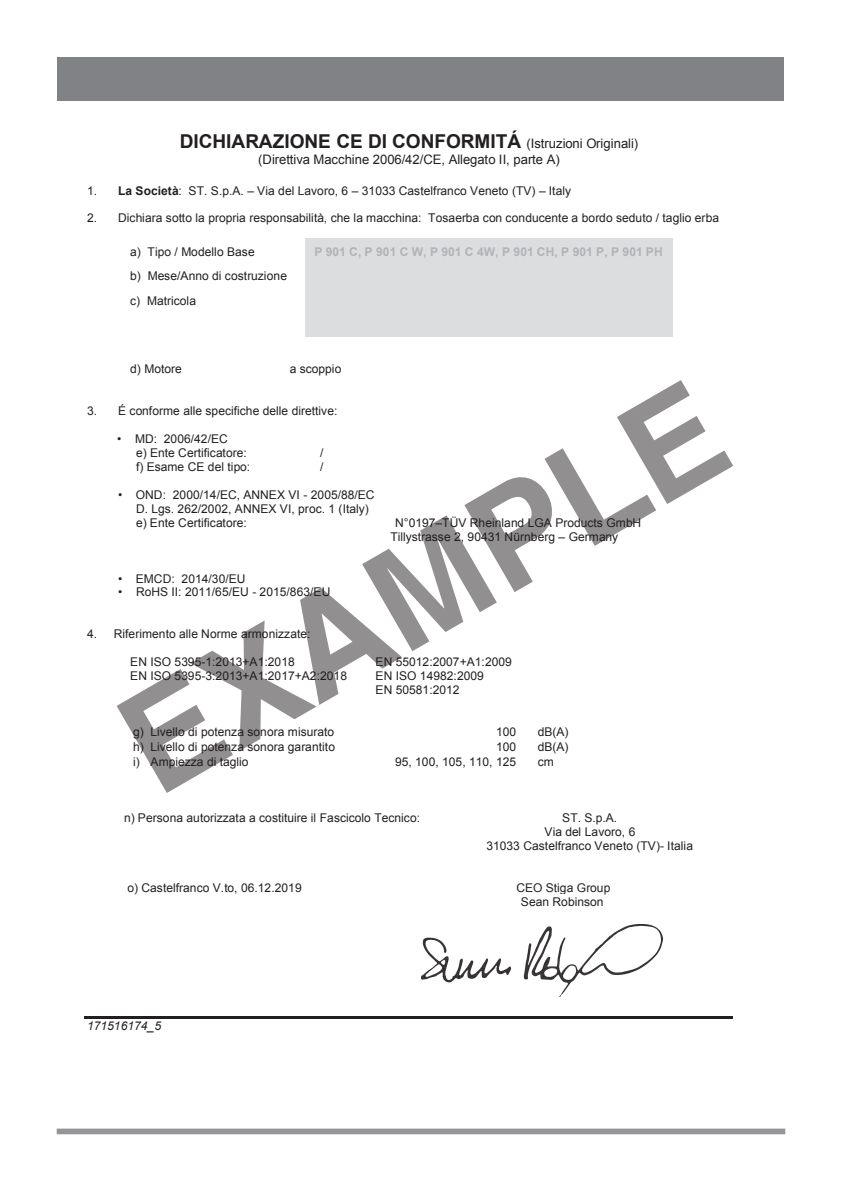
<style>
.page{position:relative;width:842px;height:1191px;background:#fff}
.page>*{position:absolute;margin:0;border:0;box-sizing:border-box;transform-origin:0 0}
.t1{font:700 140px "Helvetica World";color:#231f20}
.t2{font:700 19px "Arial";letter-spacing:-.005em;color:#231f20}
.t3{font:13px "Arial";color:#231f20}
.t4{font:12px/14px "Arial";color:#231f20}
.t5{font:700 12px "Arial";letter-spacing:-.005em;color:#b2b3b7}
.t6{font:italic 12px "Arial";letter-spacing:-.005em;color:#231f20}
.s1{font-weight:400;font-size:13px}
.s2{font-weight:700}
</style>
<div class="page">
<div style="left:58px;top:58px;width:726px;height:43px;background:#808285"></div>
<div style="left:57px;top:1128px;width:728px;height:6px;background:#939598"></div>
<div style="left:305px;top:239px;width:368px;height:24px;background:#dcdddf"></div>
<div style="left:305px;top:263px;width:368px;height:25px;background:#dcdddf"></div>
<div style="left:305px;top:288px;width:368px;height:24px;background:#dcdddf"></div>
<div style="left:305px;top:312px;width:368px;height:25px;background:#dcdddf"></div>
<hr style="left:85px;top:1016px;width:648px;height:2px;background:#231f20">
<img style="left:422px;top:924px;width:241px;height:72px">
<p class="t2" style="left:180px;top:129px;width:460px">DICHIARAZIONE CE DI CONFORMITÁ <span class="s1">(Istruzioni Originali)</span></p>
<p class="t3" style="left:258px;top:151px;width:303px">(Direttiva Macchine 2006/42/CE, Allegato II, parte A)</p>
<p class="t4" style="left:87px;top:183px;width:485px">1. <span class="s2">La Società</span>: ST. S.p.A. – Via del Lavoro, 6 – 31033 Castelfranco Veneto (TV) – Italy</p>
<p class="t4" style="left:87px;top:211px;width:633px">2. Dichiara sotto la propria responsabilità, che la macchina: Tosaerba con conducente a bordo seduto / taglio erba</p>
<p class="t4" style="left:130px;top:244px;width:126px">a) Tipo / Modello Base</p>
<p class="t5" style="left:314px;top:243px;width:350px">P 901 C, P 901 C W, P 901 C 4W, P 901 CH, P 901 P, P 901 PH</p>
<p class="t4" style="left:130px;top:264px;width:158px;line-height:24.4px">b) Mese/Anno di costruzione c) Matricola</p>
<p class="t4" style="left:130px;top:361px;width:53px">d) Motore</p>
<p class="t4" style="left:290px;top:361px;width:53px">a scoppio</p>
<p class="t4" style="left:87px;top:404px;width:252px">3. É conforme alle specifiche delle direttive:</p>
<p class="t4" style="left:136px;top:432px;width:112px;text-indent:-19px">• MD: 2006/42/EC<br>e) Ente Certificatore:</p>
<h1 class="t1" style="left:93px;top:685px;width:672px;rotate:-30deg">EXAMPLE</h1>
<p class="t4" style="left:320px;top:446px;width:5px">/</p>
<p class="t4" style="left:136px;top:460px;width:116px">f) Esame CE del tipo:</p>
<p class="t4" style="left:320px;top:460px;width:5px">/</p>
<p class="t4" style="left:136px;top:488px;width:240px;text-indent:-18px">• OND: 2000/14/EC, ANNEX VI - 2005/88/EC<br>D. Lgs. 262/2002, ANNEX VI, proc. 1 (Italy) e) Ente Certificatore:</p>
<p class="t4" style="left:390px;top:515px;width:252px;text-indent:5px">N°0197–TÜV Rheinland LGA Products GmbH<br>Tillystrasse 2, 90431 Nürnberg – Germany</p>
<p class="t4" style="left:118px;top:571px;width:129px">• EMCD: 2014/30/EU</p>
<p class="t4" style="left:118px;top:585px;width:214px">• RoHS II: 2011/65/EU - 2015/863/EU</p>
<p class="t4" style="left:87px;top:627px;width:225px">4. Riferimento alle Norme armonizzate:</p>
<p class="t4" style="left:130px;top:655px;width:218px">EN ISO 5395-1:2013+A1:2018<br>EN ISO 5395-3:2013+A1:2017+A2:2018</p>
<p class="t4" style="left:376px;top:655px;width:138px">EN 55012:2007+A1:2009<br>EN ISO 14982:2009<br>EN 50581:2012</p>
<p class="t4" style="left:133px;top:724px;width:203px">g) Livello di potenza sonora misurato</p>
<p class="t4" style="left:496px;top:725px;width:21px">100</p>
<p class="t4" style="left:538px;top:725px;width:32px">dB(A)</p>
<p class="t4" style="left:133px;top:739px;width:203px">h) Livello di potenza sonora garantito</p>
<p class="t4" style="left:496px;top:740px;width:21px">100</p>
<p class="t4" style="left:538px;top:740px;width:32px">dB(A)</p>
<p class="t4" style="left:133px;top:754px;width:117px">i) Ampiezza di taglio</p>
<p class="t4" style="left:395px;top:755px;width:123px">95, 100, 105, 110, 125</p>
<p class="t4" style="left:538px;top:755px;width:18px">cm</p>
<p class="t4" style="left:124px;top:811px;width:298px">n) Persona autorizzata a costituire il Fascicolo Tecnico:</p>
<p class="t4" style="left:486px;top:811px;width:208px;text-align:center">ST. S.p.A.<br>Via del Lavoro, 6<br>31033 Castelfranco Veneto (TV)- Italia</p>
<p class="t4" style="left:127px;top:880px;width:176px">o) Castelfranco V.to, 06.12.2019</p>
<p class="t4" style="left:516px;top:880px;width:96px;text-align:center">CEO Stiga Group<br>Sean Robinson</p>
<p class="t6" style="left:87px;top:1018px;width:75px">171516174_5</p>
</div>
